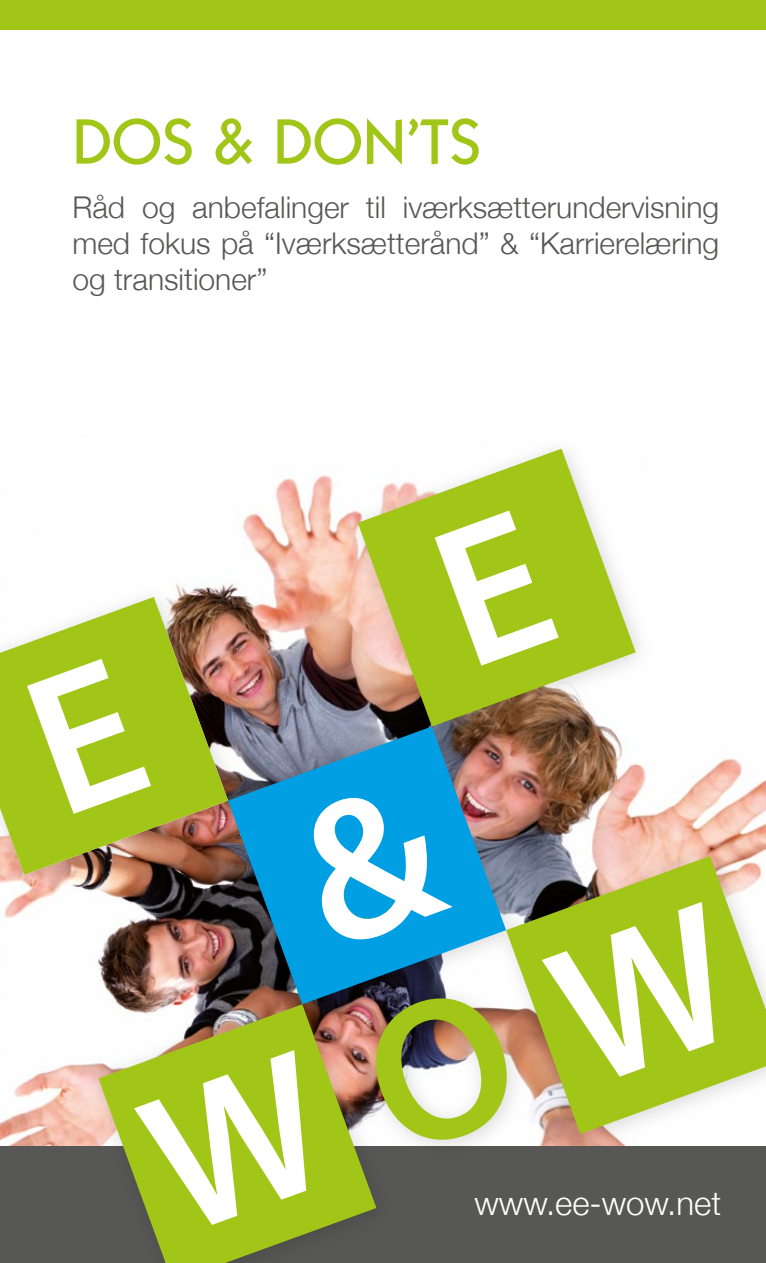
<style>
.page{position:relative;width:766px;height:1263px;background:#fff}
.page>*{position:absolute;margin:0;border:0;box-sizing:border-box;transform-origin:0 0}
.t1{font:500 64.5px "ITC Kabel Std";color:#a2c617}
.t2{font:300 33px "Helvetica Neue";color:#fff}
.t3{font:300 30px/36px "Helvetica Neue";color:#575756;text-align:justify}
</style>
<div class="page">
<div style="left:0;top:0;width:765px;height:30px;background:#a2c617"></div>
<div style="left:0;top:435px;width:765px;height:828px;background:#000;opacity:.15"></div>
<svg style="left:506px;top:856px;width:259px;height:278px"></svg>
<svg style="left:541px;top:902px;width:172px;height:175px"></svg>
<img style="left:98px;top:1004px;width:278px;height:259px">
<svg style="left:134px;top:1050px;width:172px;height:175px"></svg>
<img style="left:367px;top:989px;width:149px;height:160px">
<svg style="left:357px;top:449px;width:278px;height:277px"></svg>
<svg style="left:434px;top:510px;width:124px;height:156px"></svg>
<img style="left:228px;top:726px;width:278px;height:278px">
<img style="left:0;top:597px;width:228px;height:278px">
<svg style="left:27px;top:659px;width:124px;height:155px"></svg>
<svg style="left:310px;top:794px;width:142px;height:152px"></svg>
<h1 class="t1" style="left:72px;top:104px;width:410px">DOS &amp; DON’TS</h1>
<p class="t3" style="left:72px;top:187px;width:648px">Råd og anbefalinger til iværksætterundervisning med fokus på “Iværksætterånd” &amp; “Karrierelæring og transitioner”</p>
<p class="t2" style="left:474px;top:1177px;width:248px">www.ee-wow.net</p>
</div>
